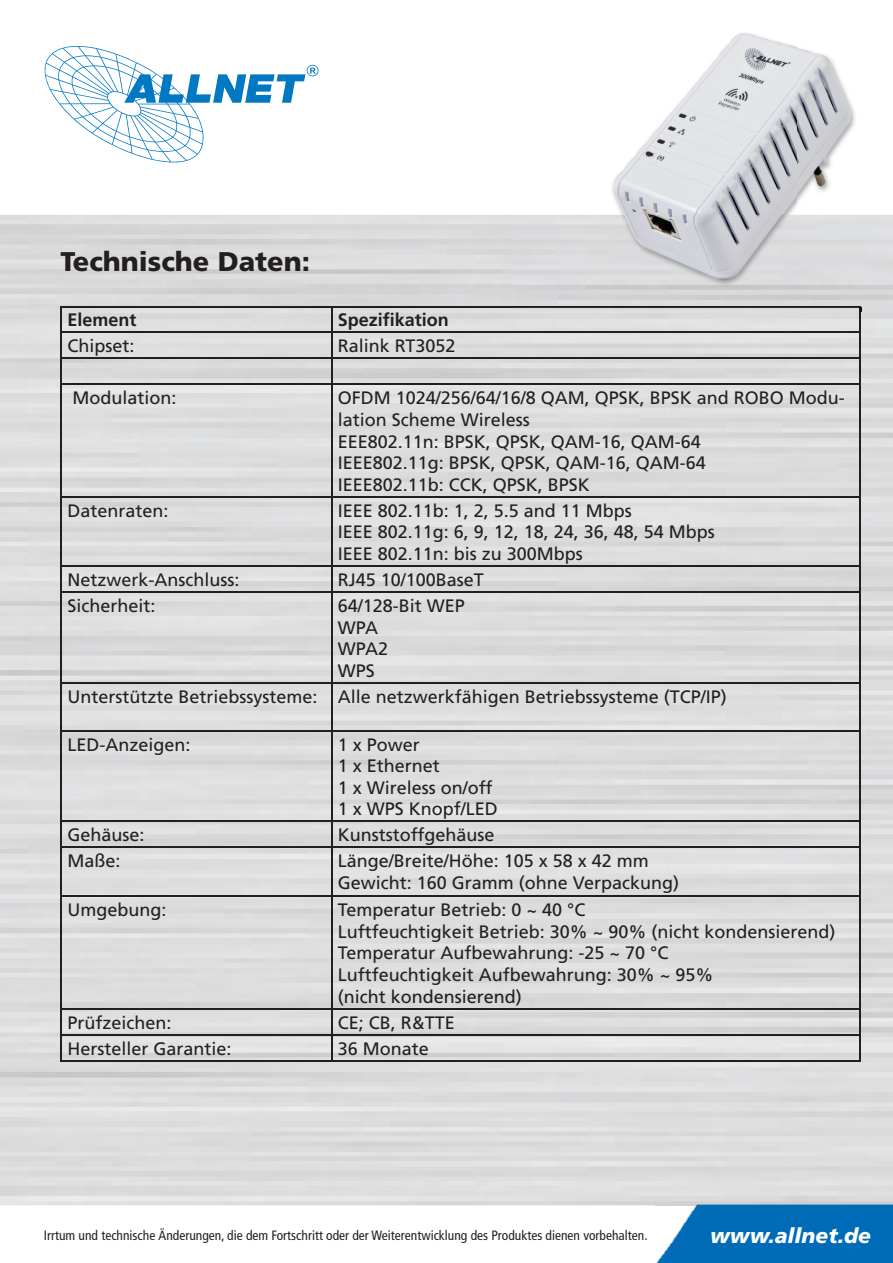
<style>
.page{position:relative;width:893px;height:1263px;background:#fff}
.page>*{position:absolute;margin:0;border:0;box-sizing:border-box;transform-origin:0 0}
.t1{font:900 27px "Frutiger";color:#231f20}
.t2{font:italic 900 21px "Frutiger";color:#fff}
.t3{font:18px/21.6px "Frutiger";color:#231f20}
.t4{font:700 18px "Frutiger";color:#231f20}
.t5{font:condensed 13.5px "Frutiger";color:#231f20}
</style>
<div class="page">
<img style="left:0;top:215px;width:893px;height:990px">
<img style="left:655px;top:1203px;width:238px;height:60px">
<svg style="left:45px;top:46px;width:274px;height:116px"></svg>
<hr style="left:61px;top:306px;width:271px;height:2px;background:#231f20">
<hr style="left:332px;top:306px;width:529px;height:2px;background:#231f20">
<hr style="left:61px;top:332px;width:271px;height:1px;background:#231f20">
<hr style="left:332px;top:332px;width:529px;height:1px;background:#231f20">
<hr style="left:61px;top:358px;width:271px;height:1px;background:#231f20">
<svg style="left:61px;top:308px;width:1px;height:76px"></svg>
<hr style="left:332px;top:358px;width:529px;height:1px;background:#231f20">
<svg style="left:331px;top:308px;width:1px;height:76px"></svg>
<hr style="left:61px;top:384px;width:271px;height:1px;background:#231f20">
<hr style="left:61px;top:385px;width:1px;height:111px;background:#231f20">
<hr style="left:332px;top:384px;width:529px;height:1px;background:#231f20">
<hr style="left:331px;top:385px;width:1px;height:111px;background:#231f20">
<hr style="left:860px;top:385px;width:1px;height:111px;background:#231f20">
<hr style="left:61px;top:496px;width:271px;height:2px;background:#231f20">
<hr style="left:61px;top:498px;width:1px;height:67px;background:#231f20">
<hr style="left:332px;top:496px;width:529px;height:2px;background:#231f20">
<hr style="left:331px;top:498px;width:1px;height:67px;background:#231f20">
<hr style="left:860px;top:498px;width:1px;height:67px;background:#231f20">
<hr style="left:61px;top:565px;width:271px;height:2px;background:#231f20">
<svg style="left:61px;top:567px;width:1px;height:24px"></svg>
<hr style="left:332px;top:565px;width:529px;height:2px;background:#231f20">
<svg style="left:331px;top:567px;width:1px;height:24px"></svg>
<svg style="left:860px;top:567px;width:1px;height:24px"></svg>
<hr style="left:61px;top:591px;width:271px;height:2px;background:#231f20">
<hr style="left:61px;top:593px;width:1px;height:89px;background:#231f20">
<hr style="left:332px;top:591px;width:529px;height:2px;background:#231f20">
<hr style="left:331px;top:593px;width:1px;height:89px;background:#231f20">
<hr style="left:860px;top:593px;width:1px;height:89px;background:#231f20">
<hr style="left:61px;top:682px;width:271px;height:2px;background:#231f20">
<hr style="left:61px;top:684px;width:1px;height:46px;background:#231f20">
<hr style="left:332px;top:682px;width:529px;height:2px;background:#231f20">
<hr style="left:331px;top:684px;width:1px;height:46px;background:#231f20">
<hr style="left:860px;top:684px;width:1px;height:46px;background:#231f20">
<hr style="left:61px;top:730px;width:271px;height:1px;background:#231f20">
<hr style="left:61px;top:731px;width:1px;height:89px;background:#231f20">
<hr style="left:332px;top:730px;width:529px;height:1px;background:#231f20">
<hr style="left:331px;top:731px;width:1px;height:89px;background:#231f20">
<hr style="left:860px;top:731px;width:1px;height:89px;background:#231f20">
<hr style="left:61px;top:820px;width:271px;height:2px;background:#231f20">
<svg style="left:61px;top:822px;width:1px;height:24px"></svg>
<hr style="left:332px;top:820px;width:529px;height:2px;background:#231f20">
<svg style="left:331px;top:822px;width:1px;height:24px"></svg>
<svg style="left:860px;top:822px;width:1px;height:24px"></svg>
<hr style="left:61px;top:846px;width:271px;height:2px;background:#231f20">
<hr style="left:61px;top:848px;width:1px;height:47px;background:#231f20">
<hr style="left:332px;top:846px;width:529px;height:2px;background:#231f20">
<hr style="left:331px;top:848px;width:1px;height:47px;background:#231f20">
<hr style="left:860px;top:848px;width:1px;height:47px;background:#231f20">
<hr style="left:61px;top:895px;width:271px;height:2px;background:#231f20">
<hr style="left:61px;top:897px;width:1px;height:111px;background:#231f20">
<hr style="left:332px;top:895px;width:529px;height:2px;background:#231f20">
<hr style="left:331px;top:897px;width:1px;height:111px;background:#231f20">
<hr style="left:860px;top:897px;width:1px;height:111px;background:#231f20">
<hr style="left:61px;top:1008px;width:271px;height:1px;background:#231f20">
<hr style="left:332px;top:1008px;width:529px;height:1px;background:#231f20">
<hr style="left:61px;top:1034px;width:271px;height:1px;background:#231f20">
<svg style="left:61px;top:1009px;width:1px;height:51px"></svg>
<hr style="left:332px;top:1034px;width:529px;height:1px;background:#231f20">
<svg style="left:331px;top:1009px;width:1px;height:51px"></svg>
<svg style="left:860px;top:1009px;width:1px;height:51px"></svg>
<hr style="left:61px;top:1060px;width:271px;height:1px;background:#231f20">
<hr style="left:332px;top:1060px;width:529px;height:1px;background:#231f20">
<img style="left:513px;top:32px;width:380px;height:280px">
<img style="left:513px;top:306px;width:348px;height:2px">
<svg style="left:860px;top:308px;width:1px;height:76px"></svg>
<h1 class="t1" style="left:61px;top:245px;width:251px">Technische Daten:</h1>
<p class="t4" style="left:67px;top:310px;width:71px">Element</p>
<p class="t4" style="left:338px;top:310px;width:113px">Spezifikation</p>
<p class="t3" style="left:67px;top:335px;width:69px">Chipset:</p>
<p class="t3" style="left:338px;top:335px;width:119px">Ralink RT3052</p>
<p class="t3" style="left:72px;top:387px;width:106px">Modulation:</p>
<p class="t3" style="left:338px;top:387px;width:509px">OFDM 1024/256/64/16/8 QAM, QPSK, BPSK and ROBO Modu&shy;lation Scheme Wireless<br>EEE802.11n: BPSK, QPSK, QAM-16, QAM-64<br>IEEE802.11g: BPSK, QPSK, QAM-16, QAM-64<br>IEEE802.11b: CCK, QPSK, BPSK</p>
<p class="t3" style="left:67px;top:500px;width:103px">Datenraten:</p>
<p class="t3" style="left:338px;top:500px;width:379px">IEEE 802.11b: 1, 2, 5.5 and 11 Mbps<br>IEEE 802.11g: 6, 9, 12, 18, 24, 36, 48, 54 Mbps<br>IEEE 802.11n: bis zu 300Mbps</p>
<p class="t3" style="left:67px;top:569px;width:174px">Netzwerk-Anschluss:</p>
<p class="t3" style="left:338px;top:569px;width:148px">RJ45 10/100BaseT</p>
<p class="t3" style="left:67px;top:595px;width:90px">Sicherheit:</p>
<p class="t3" style="left:338px;top:595px;width:129px">64/128-Bit WEP<br>WPA<br>WPA2<br>WPS</p>
<p class="t3" style="left:67px;top:686px;width:661px">Unterstützte Betriebssysteme: Alle netzwerkfähigen Betriebssysteme (TCP/IP)</p>
<p class="t3" style="left:67px;top:733px;width:125px">LED-Anzeigen:</p>
<p class="t3" style="left:338px;top:733px;width:162px">1 x Power<br>1 x Ethernet<br>1 x Wireless on/off<br>1 x WPS Knopf/LED</p>
<p class="t3" style="left:67px;top:824px;width:79px">Gehäuse:</p>
<p class="t3" style="left:338px;top:824px;width:158px">Kunststoffgehäuse</p>
<p class="t3" style="left:67px;top:850px;width:55px">Maße:</p>
<p class="t3" style="left:338px;top:850px;width:343px">Länge/Breite/Höhe: 105 x 58 x 42 mm<br>Gewicht: 160 Gramm (ohne Verpackung)</p>
<p class="t3" style="left:67px;top:899px;width:101px">Umgebung:</p>
<p class="t3" style="left:338px;top:899px;width:499px">Temperatur Betrieb: 0 ~ 40 °C<br>Luftfeuchtigkeit Betrieb: 30% ~ 90% (nicht kondensierend)<br>Temperatur Aufbewahrung: -25 ~ 70 °C<br>Luftfeuchtigkeit Aufbewahrung: 30% ~ 95%<br>(nicht kondensierend)</p>
<p class="t3" style="left:67px;top:1011px;width:106px">Prüfzeichen:</p>
<p class="t3" style="left:338px;top:1011px;width:119px">CE; CB, R&amp;TTE</p>
<p class="t3" style="left:67px;top:1037px;width:166px">Hersteller Garantie:</p>
<p class="t3" style="left:338px;top:1037px;width:93px">36 Monate</p>
<p class="t5" style="left:44px;top:1227px;width:605px">Irrtum und technische Änderungen, die dem Fortschritt oder der Weiterentwicklung des Produktes dienen vorbehalten.</p>
<p class="t2" style="left:710px;top:1223px;width:162px">www.allnet.de</p>
</div>
